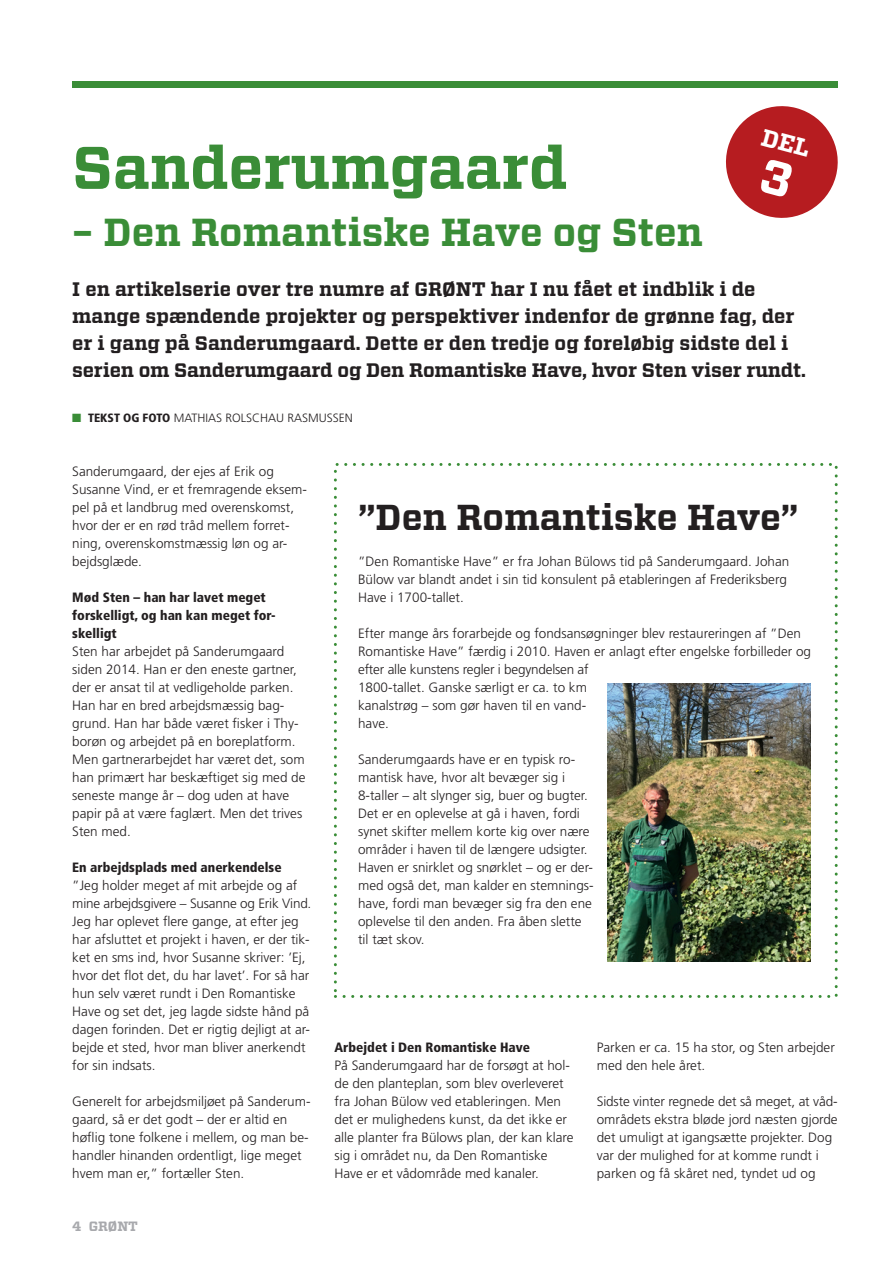
<style>
.page{position:relative;width:893px;height:1263px;background:#fff}
.page>*{position:absolute;margin:0;border:0;box-sizing:border-box;transform-origin:0 0}
.t1{font:700 60px "Vitesse";color:#3a8d37}
.t2{font:700 39px "Vitesse";color:#3a8d37}
.t3{font:700 36px "Vitesse";color:#231f20}
.t4{font:700 19.5px/27px "Vitesse";color:#231f20}
.t5{font:300 13.5px/18px "Frutiger";color:#231f20}
.t6{font:900 condensed 13.5px/18px "Frutiger";color:#231f20}
.t7{font:700 13.5px "Vitesse";color:#a8a9ad}
.t8{font:300 12px "Frutiger";color:#231f20}
.s1{color:#3a8d37}
.s2{font-weight:900;font-stretch:condensed}
</style>
<div class="page">
<div style="left:72px;top:82px;width:766px;height:6px;background:#3a8d37"></div>
<div style="left:334px;top:463px;width:504px;height:535px;border:3px dashed #3a8d37"></div>
<img style="left:608px;top:684px;width:202px;height:278px">
<svg style="left:726px;top:106px;width:112px;height:112px"></svg>
<h1 class="t1" style="left:72px;top:128px;width:496px">Sanderumgaard</h1>
<h2 class="t2" style="left:72px;top:206px;width:632px">– Den Romantiske Have og Sten</h2>
<p class="t4" style="left:72px;top:276px;width:735px">I en artikelserie over tre numre af GRØNT har I nu fået et indblik i de mange spændende projekter og perspektiver indenfor de grønne fag, der er i gang på Sanderumgaard. Dette er den tredje og foreløbig sidste del i serien om Sanderumgaard og Den Romantiske Have, hvor Sten viser rundt.</p>
<p class="t8" style="left:72px;top:411px;width:282px"><span class="s1">■</span> <span class="s2">TEKST OG FOTO</span> MATHIAS ROLSCHAU RASMUSSEN</p>
<p class="t5" style="left:72px;top:462px;width:236px">Sanderumgaard, der ejes af Erik og<br>Susanne Vind, er et fremragende eksem&shy;pel på et landbrug med overenskomst, hvor der er en rød tråd mellem forret&shy;ning, overenskomstmæssig løn og ar&shy;bejdsglæde.</p>
<p class="t6" style="left:72px;top:588px;width:205px">Mød Sten – han har lavet meget forskelligt, og han kan meget for&shy;skelligt</p>
<p class="t5" style="left:72px;top:642px;width:235px">Sten har arbejdet på Sanderumgaard siden 2014. Han er den eneste gartner, der er ansat til at vedligeholde parken.<br>Han har en bred arbejdsmæssig bag&shy;grund. Han har både været fisker i Thy&shy;borøn og arbejdet på en boreplatform.<br>Men gartnerarbejdet har været det, som han primært har beskæftiget sig med de seneste mange år – dog uden at have papir på at være faglært. Men det trives Sten med.</p>
<p class="t6" style="left:72px;top:858px;width:211px">En arbejdsplads med anerkendelse</p>
<p class="t5" style="left:72px;top:876px;width:241px">”Jeg holder meget af mit arbejde og af mine arbejdsgivere – Susanne og Erik Vind.<br>Jeg har oplevet flere gange, at efter jeg har afsluttet et projekt i haven, er der tik&shy;ket en sms ind, hvor Susanne skriver: ’Ej, hvor det flot det, du har lavet’. For så har hun selv været rundt i Den Romantiske Have og set det, jeg lagde sidste hånd på dagen forinden. Det er rigtig dejligt at ar&shy;bejde et sted, hvor man bliver anerkendt for sin indsats.</p>
<p class="t5" style="left:72px;top:1092px;width:240px">Generelt for arbejdsmiljøet på Sanderum&shy;gaard, så er det godt – der er altid en høflig tone folkene i mellem, og man be&shy;handler hinanden ordentligt, lige meget hvem man er,” fortæller Sten.</p>
<p class="t7" style="left:72px;top:1217px;width:67px">4 GRØNT</p>
<h3 class="t3" style="left:358px;top:493px;width:442px">”Den Romantiske Have”</h3>
<p class="t5" style="left:358px;top:552px;width:433px">”Den Romantiske Have” er fra Johan Bülows tid på Sanderumgaard. Johan<br>Bülow var blandt andet i sin tid konsulent på etableringen af Frederiksberg<br>Have i 1700-tallet.</p>
<p class="t5" style="left:358px;top:624px;width:454px">Efter mange års forarbejde og fondsansøgninger blev restaureringen af ”Den Romantiske Have” færdig i 2010. Haven er anlagt efter engelske forbilleder og efter alle kunstens regler i begyndelsen af<br>1800-tallet. Ganske særligt er ca. to km<br>kanalstrøg – som gør haven til en vand-<br>have.</p>
<p class="t5" style="left:358px;top:750px;width:237px">Sanderumgaards have er en typisk ro&shy;mantisk have, hvor alt bevæger sig i 8-taller – alt slynger sig, buer og bugter.<br>Det er en oplevelse at gå i haven, fordi synet skifter mellem korte kig over nære områder i haven til de længere udsigter.<br>Haven er snirklet og snørklet – og er der&shy;med også det, man kalder en stemnings&shy;have, fordi man bevæger sig fra den ene oplevelse til den anden. Fra åben slette til tæt skov.</p>
<p class="t6" style="left:334px;top:1038px;width:197px">Arbejdet i Den Romantiske Have</p>
<p class="t5" style="left:334px;top:1056px;width:241px">På Sanderumgaard har de forsøgt at hol&shy;de den planteplan, som blev overleveret fra Johan Bülow ved etableringen. Men det er mulighedens kunst, da det ikke er alle planter fra Bülows plan, der kan klare sig i området nu, da Den Romantiske Have er et vådområde med kanaler.</p>
<p class="t5" style="left:597px;top:1038px;width:240px">Parken er ca. 15 ha stor, og Sten arbejder med den hele året.</p>
<p class="t5" style="left:597px;top:1092px;width:242px">Sidste vinter regnede det så meget, at våd-- områdets ekstra bløde jord næsten gjorde det umuligt at igangsætte projekter. Dog var der mulighed for at komme rundt i parken og få skåret ned, tyndet ud og</p>
</div>
